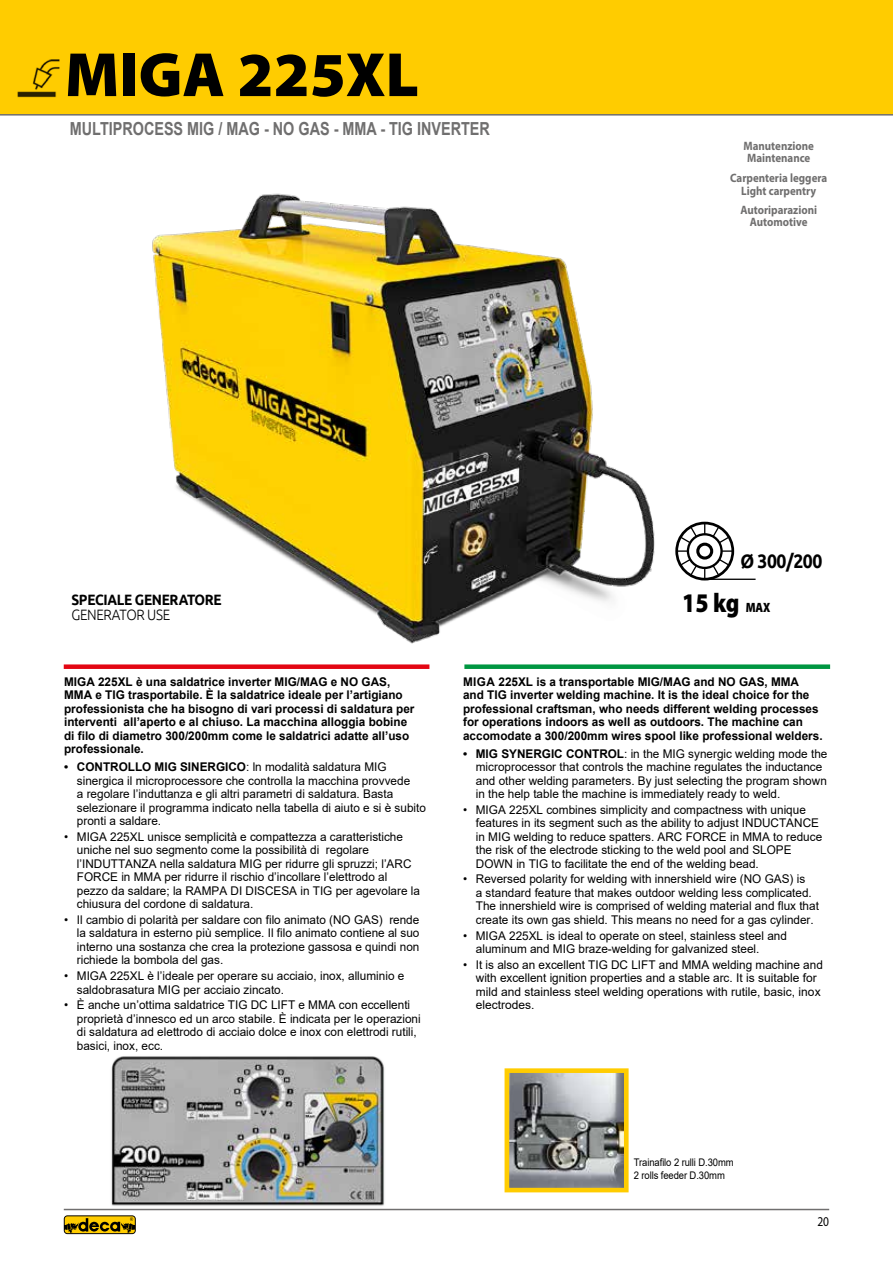
<style>
.page{position:relative;width:893px;height:1263px;background:#fff}
.page>*{position:absolute;margin:0;border:0;box-sizing:border-box;transform-origin:0 0}
.t1{font:900 63px "Myriad Pro";color:#000}
.t2{font:900 27px "Myriad Pro";color:#000;scale:.85 1}
.t3{font:700 19.5px "Ubuntu";letter-spacing:-.025em;color:#000;scale:.9 1}
.t4{font:700 18px "Arial";color:#706f6f;scale:.8 1}
.t5{font:700 15px "Ubuntu";letter-spacing:-.025em;color:#000;scale:.9 1}
.t6{font:300 15px "Ubuntu";letter-spacing:-.025em;color:#000;scale:.9 1}
.t7{font:13.5px "Myriad Pro";color:#000;scale:.85 1}
.t8{font:700 12.15px/12.1px "Myriad Pro";color:#706f6f;text-align:center;scale:.9 1}
.t9{font:12px/13.5px "Arial";color:#000}
.t10{font:700 12px/13.5px "Arial";color:#000}
.t11{font:10.5px/12.6px "Arial";letter-spacing:-.01em;color:#000;scale:.9 1}
.s1{font-size:13.5px}
.s2{font-weight:700}
</style>
<div class="page">
<div style="left:0;top:0;width:893px;height:116px;background:#fc0"></div>
<hr style="left:64px;top:1209px;width:765px;height:1px;background:#706f6f">
<svg style="left:64px;top:1215px;width:72px;height:19px"></svg>
<img style="left:17px;top:53px;width:45px;height:50px">
<img style="left:511px;top:1074px;width:112px;height:112px">
<div style="left:505px;top:1068px;width:124px;height:124px;border:5px solid #fc0"></div>
<img style="left:152px;top:193px;width:503px;height:451px">
<div style="left:675px;top:522px;width:59px;height:58px;border:3px solid #000;border-radius:50%"></div>
<div style="left:687px;top:533px;width:36px;height:36px;border:2px solid #000;border-radius:50%"></div>
<div style="left:696px;top:543px;width:17px;height:17px;border:3px solid #000;border-radius:50%"></div>
<hr style="left:705px;top:579px;width:51px;height:1px;background:#000">
<svg style="left:679px;top:558px;width:19px;height:19px"></svg>
<svg style="left:704px;top:523px;width:1px;height:12px"></svg>
<svg style="left:677px;top:525px;width:21px;height:27px"></svg>
<svg style="left:711px;top:558px;width:20px;height:19px"></svg>
<svg style="left:711px;top:525px;width:21px;height:27px"></svg>
<img style="left:71px;top:1056px;width:343px;height:155px">
<div style="left:64px;top:664px;width:365px;height:5px;background:#e30613"></div>
<div style="left:464px;top:664px;width:366px;height:5px;background:#009641"></div>
<h1 class="t1" style="left:65px;top:33px;width:355px">MIGA 225XL</h1>
<h3 class="t4" style="left:70px;top:116px;width:527px">MULTIPROCESS MIG / MAG - NO GAS - MMA - TIG INVERTER</h3>
<p class="t5" style="left:71px;top:590px;width:169px">SPECIALE GENERATORE</p>
<p class="t6" style="left:71px;top:605px;width:111px">GENERATOR USE</p>
<p class="t8" style="left:743px;top:139px;width:80px;text-align:left">Manutenzione<br>Maintenance</p>
<p class="t8" style="left:730px;top:172px;width:109px">Carpenteria leggera<br>Light carpentry</p>
<p class="t8" style="left:740px;top:203px;width:87px">Autoriparazioni<br>Automotive</p>
<h3 class="t3" style="left:740px;top:549px;width:93px">Ø 300/200</h3>
<h2 class="t2" style="left:682px;top:585px;width:105px">15 kg <span class="s1">MAX</span></h2>
<p class="t10" style="left:64px;top:675px;width:352px">MIGA 225XL è una saldatrice inverter MIG/MAG e NO GAS, MMA e TIG trasportabile. È la saldatrice ideale per l’artigiano professionista che ha bisogno di vari processi di saldatura per interventi all’aperto e al chiuso. La macchina alloggia bobine di filo di diametro 300/200mm come le saldatrici adatte all’uso professionale.</p>
<p class="t9" style="left:77px;top:760px;width:351px;text-indent:-13px"><span class="s2">• CONTROLLO MIG SINERGICO</span>: ln modalità saldatura MIG sinergica il microprocessore che controlla la macchina provvede<br>a regolare l’induttanza e gli altri parametri di saldatura. Basta selezionare il programma indicato nella tabella di aiuto e si è subito pronti a saldare.</p>
<p class="t9" style="left:77px;top:830px;width:345px;text-indent:-13px">• MIGA 225XL unisce semplicità e compattezza a caratteristiche uniche nel suo segmento come la possibilità di regolare l’INDUTTANZA nella saldatura MIG per ridurre gli spruzzi; l’ARC FORCE in MMA per ridurre il rischio d’incollare l’elettrodo al pezzo da saldare; la RAMPA DI DISCESA in TIG per agevolare la chiusura del cordone di saldatura.</p>
<p class="t9" style="left:77px;top:913px;width:344px;text-align:justify;text-indent:-13px">• Il cambio di polarità per saldare con filo animato (NO GAS) rende la saldatura in esterno più semplice. Il filo animato contiene al suo interno una sostanza che crea la protezione gassosa e quindi non richiede la bombola del gas.</p>
<p class="t9" style="left:77px;top:969px;width:329px;text-indent:-13px">• MIGA 225XL è l’ideale per operare su acciaio, inox, alluminio e saldobrasatura MIG per acciaio zincato.</p>
<p class="t9" style="left:77px;top:998px;width:345px;text-indent:-13px">• È anche un’ottima saldatrice TIG DC LIFT e MMA con eccellenti proprietà d’innesco ed un arco stabile. È indicata per le operazioni di saldatura ad elettrodo di acciaio dolce e inox con elettrodi rutili, basici, inox, ecc.</p>
<p class="t10" style="left:463px;top:675px;width:361px">MIGA 225XL is a transportable MIG/MAG and NO GAS, MMA and TIG inverter welding machine. It is the ideal choice for the professional craftsman, who needs different welding processes for operations indoors as well as outdoors. The machine can accomodate a 300/200mm wires spool like professional welders.</p>
<p class="t9" style="left:476px;top:747px;width:353px;text-indent:-13px"><span class="s2">• MIG SYNERGIC CONTROL</span>: in the MIG synergic welding mode the microprocessor that controls the machine regulates the inductance and other welding parameters. By just selecting the program shown in the help table the machine is immediately ready to weld.</p>
<p class="t9" style="left:476px;top:803px;width:348px;text-indent:-13px">• MIGA 225XL combines simplicity and compactness with unique features in its segment such as the ability to adjust INDUCTANCE in MIG welding to reduce spatters. ARC FORCE in MMA to reduce the risk of the electrode sticking to the weld pool and SLOPE DOWN in TIG to facilitate the end of the welding bead.</p>
<p class="t9" style="left:476px;top:872px;width:345px;text-indent:-13px">• Reversed polarity for welding with innershield wire (NO GAS) is<br>a standard feature that makes outdoor welding less complicated.<br>The innershield wire is comprised of welding material and flux that create its own gas shield. This means no need for a gas cylinder.</p>
<p class="t9" style="left:476px;top:928px;width:313px;text-indent:-13px">• MIGA 225XL is ideal to operate on steel, stainless steel and aluminum and MIG braze-welding for galvanized steel.</p>
<p class="t9" style="left:476px;top:958px;width:349px;text-indent:-13px">• It is also an excellent TIG DC LIFT and MMA welding machine and with excellent ignition properties and a stable arc. It is suitable for mild and stainless steel welding operations with rutile, basic, inox electrodes.</p>
<p class="t11" style="left:634px;top:1156px;width:112px">Trainafilo 2 rulli D.30mm<br>2 rolls feeder D.30mm</p>
<p class="t7" style="left:817px;top:1213px;width:15px">20</p>
</div>
